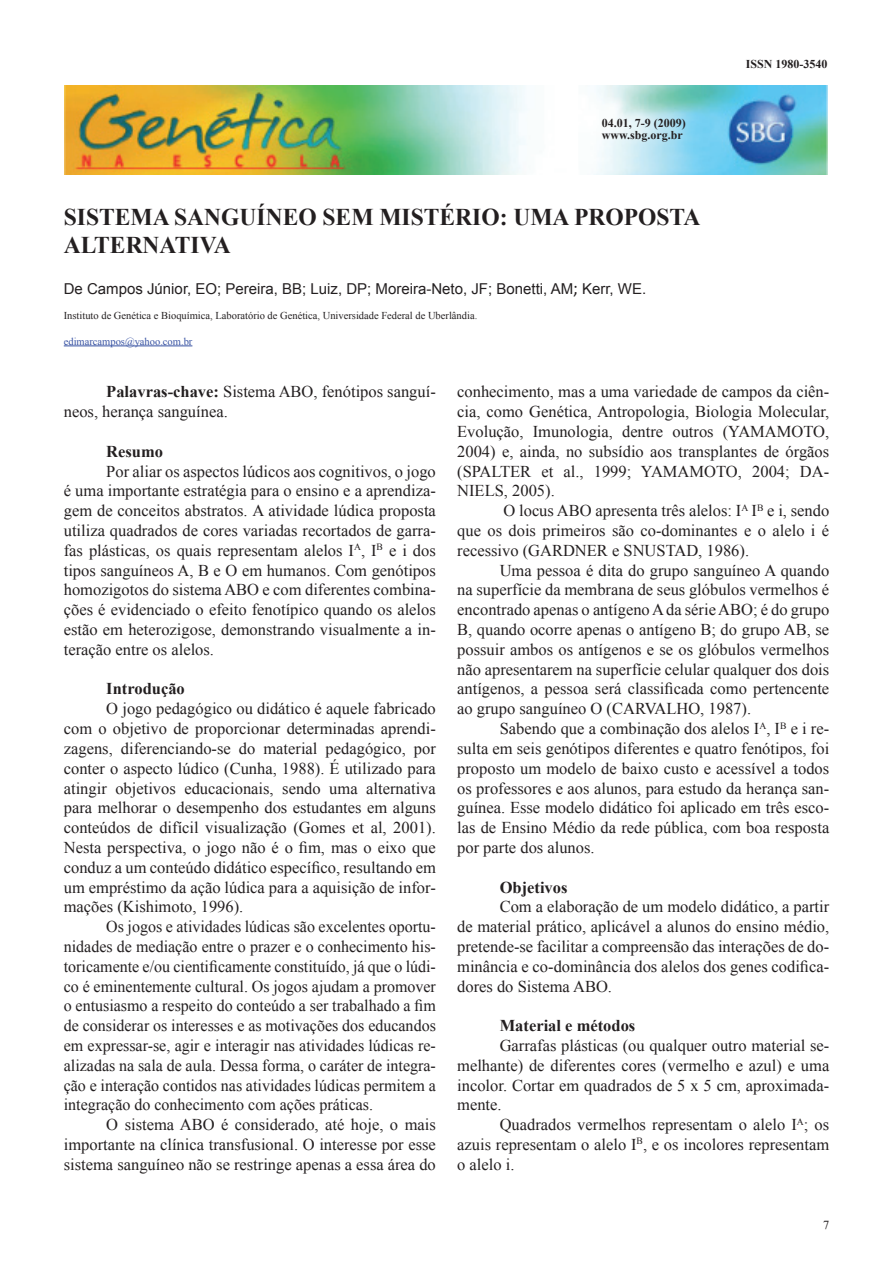
<style>
.page{position:relative;width:893px;height:1263px;background:#fff}
.page>*{position:absolute;margin:0;border:0;box-sizing:border-box;transform-origin:0 0}
.t1{font:700 24px/28.8px "Times New Roman";color:#231f20}
.t2{font:16.5px/19.8px "Times New Roman";color:#231f20;text-align:justify}
.t3{font:700 16.5px "Times New Roman";color:#231f20}
.t4{font:15px "Arial";color:#231f20}
.t5{font:12.3px "Times New Roman";color:#231f20}
.t6{font:700 12px/12px "Times New Roman";color:#231f20}
.t7{font:10.5px "Times New Roman";color:#231f20}
.t8{font:10.5px "Times New Roman";color:#3853a3}
.s1{font-family:"Calibri";font-size:18px}
.s2{font-weight:700}
</style>
<div class="page">
<img style="left:64px;top:85px;width:764px;height:89px">
<hr style="left:64px;top:346px;width:128px;height:1px;background:#3853a3">
<p class="t6" style="left:602px;top:117px;width:85px">04.01, 7-9 (2009) www.sbg.org.br</p>
<p class="t6" style="left:746px;top:57px;width:83px">ISSN 1980-3540</p>
<h1 class="t1" style="left:64px;top:202px;width:638px">Sistema sanguíneo sem mistério: uma proposta alternativa</h1>
<p class="t4" style="left:64px;top:279px;width:584px">De Campos Júnior, EO; Pereira, BB; Luiz, DP; Moreira-Neto, JF; Bonetti, AM<span class="s1">;</span> Kerr, WE.</p>
<p class="t7" style="left:64px;top:309px;width:415px">Instituto de Genética e Bioquímica, Laboratório de Genética, Universidade Federal de Uberlândia.</p>
<p class="t8" style="left:64px;top:334px;width:130px">edimarcampos@yahoo.com.br</p>
<p class="t2" style="left:64px;top:382px;width:374px;text-indent:43px"><span class="s2">Palavras-chave:</span> Sistema ABO, fenótipos sanguí&shy;neos, herança sanguínea.</p>
<p class="t3" style="left:106px;top:440px;width:58px">Resumo</p>
<p class="t2" style="left:64px;top:461px;width:374px;text-indent:43px">Por aliar os aspectos lúdicos aos cognitivos, o jogo é uma importante estratégia para o ensino e a aprendiza&shy;gem de conceitos abstratos. A atividade lúdica proposta utiliza quadrados de cores variadas recortados de garra&shy;fas plásticas, os quais representam alelos I<sup>A</sup>, I<sup>B</sup> e i dos tipos sanguíneos A, B e O em humanos. Com genótipos homozigotos do sistema ABO e com diferentes combina&shy;ções é evidenciado o efeito fenotípico quando os alelos estão em heterozigose, demonstrando visualmente a in&shy;teração entre os alelos.</p>
<p class="t3" style="left:106px;top:677px;width:80px">Introdução</p>
<p class="t2" style="left:64px;top:699px;width:374px;text-indent:43px">O jogo pedagógico ou didático é aquele fabricado com o objetivo de proporcionar determinadas aprendi&shy;zagens, diferenciando-se do material pedagógico, por conter o aspecto lúdico (Cunha, 1988). É utilizado para atingir objetivos educacionais, sendo uma alternativa para melhorar o desempenho dos estudantes em alguns conteúdos de difícil visualização (Gomes et al, 2001).<br>Nesta perspectiva, o jogo não é o fim, mas o eixo que conduz a um conteúdo didático específico, resultando em um empréstimo da ação lúdica para a aquisição de infor&shy;mações (Kishimoto, 1996).</p>
<p class="t2" style="left:64px;top:916px;width:374px;text-indent:43px">Os jogos e atividades lúdicas são excelentes oportu&shy;nidades de mediação entre o prazer e o conhecimento his&shy;toricamente e/ou cientificamente constituído, já que o lúdi&shy;co é eminentemente cultural. Os jogos ajudam a promover o entusiasmo a respeito do conteúdo a ser trabalhado a fim de considerar os interesses e as motivações dos educandos em expressar-se, agir e interagir nas atividades lúdicas re&shy;alizadas na sala de aula. Dessa forma, o caráter de integra&shy;ção e interação contidos nas atividades lúdicas permitem a integração do conhecimento com ações práticas.</p>
<p class="t2" style="left:64px;top:1114px;width:374px;text-indent:43px">O sistema ABO é considerado, até hoje, o mais importante na clínica transfusional. O interesse por esse sistema sanguíneo não se restringe apenas a essa área do</p>
<p class="t2" style="left:457px;top:382px;width:374px">conhecimento, mas a uma variedade de campos da ciên&shy;cia, como Genética, Antropologia, Biologia Molecular, Evolução, Imunologia, dentre outros (YAMAMOTO, 2004) e, ainda, no subsídio aos transplantes de órgãos (SPALTER et al., 1999; YAMAMOTO, 2004; DA-NIELS, 2005).</p>
<p class="t2" style="left:457px;top:501px;width:374px;text-indent:46px">O locus ABO apresenta três alelos: I<sup>A</sup> I<sup>B</sup> e i, sendo que os dois primeiros são co-dominantes e o alelo i é recessivo (GARDNER e SNUSTAD, 1986).</p>
<p class="t2" style="left:457px;top:560px;width:374px;text-indent:43px">Uma pessoa é dita do grupo sanguíneo A quando na superfície da membrana de seus glóbulos vermelhos é encontrado apenas o antígeno A da série ABO; é do grupo B, quando ocorre apenas o antígeno B; do grupo AB, se possuir ambos os antígenos e se os glóbulos vermelhos não apresentarem na superfície celular qualquer dos dois antígenos, a pessoa será classificada como pertencente ao grupo sanguíneo O (CARVALHO, 1987).</p>
<p class="t2" style="left:457px;top:718px;width:374px;text-indent:43px">Sabendo que a combinação dos alelos I<sup>A</sup>, I<sup>B</sup> e i re&shy;sulta em seis genótipos diferentes e quatro fenótipos, foi proposto um modelo de baixo custo e acessível a todos os professores e aos alunos, para estudo da herança san&shy;guínea. Esse modelo didático foi aplicado em três esco&shy;las de Ensino Médio da rede pública, com boa resposta por parte dos alunos.</p>
<p class="t3" style="left:500px;top:875px;width:69px">Objetivos</p>
<p class="t2" style="left:457px;top:897px;width:374px;text-indent:43px">Com a elaboração de um modelo didático, a partir de material prático, aplicável a alunos do ensino médio, pretende-se facilitar a compreensão das interações de do&shy;minância e co-dominância dos alelos dos genes codifica&shy;dores do Sistema ABO.</p>
<p class="t3" style="left:500px;top:1014px;width:137px">Material e métodos</p>
<p class="t2" style="left:457px;top:1035px;width:374px;text-indent:43px">Garrafas plásticas (ou qualquer outro material se&shy;melhante) de diferentes cores (vermelho e azul) e uma incolor. Cortar em quadrados de 5 x 5 cm, aproximada&shy;mente.</p>
<p class="t2" style="left:457px;top:1114px;width:374px;text-indent:43px">Quadrados vermelhos representam o alelo I<sup>A</sup>; os azuis representam o alelo I<sup>B</sup>, e os incolores representam o alelo i.</p>
<p class="t5" style="left:823px;top:1216px;width:8px">7</p>
</div>
